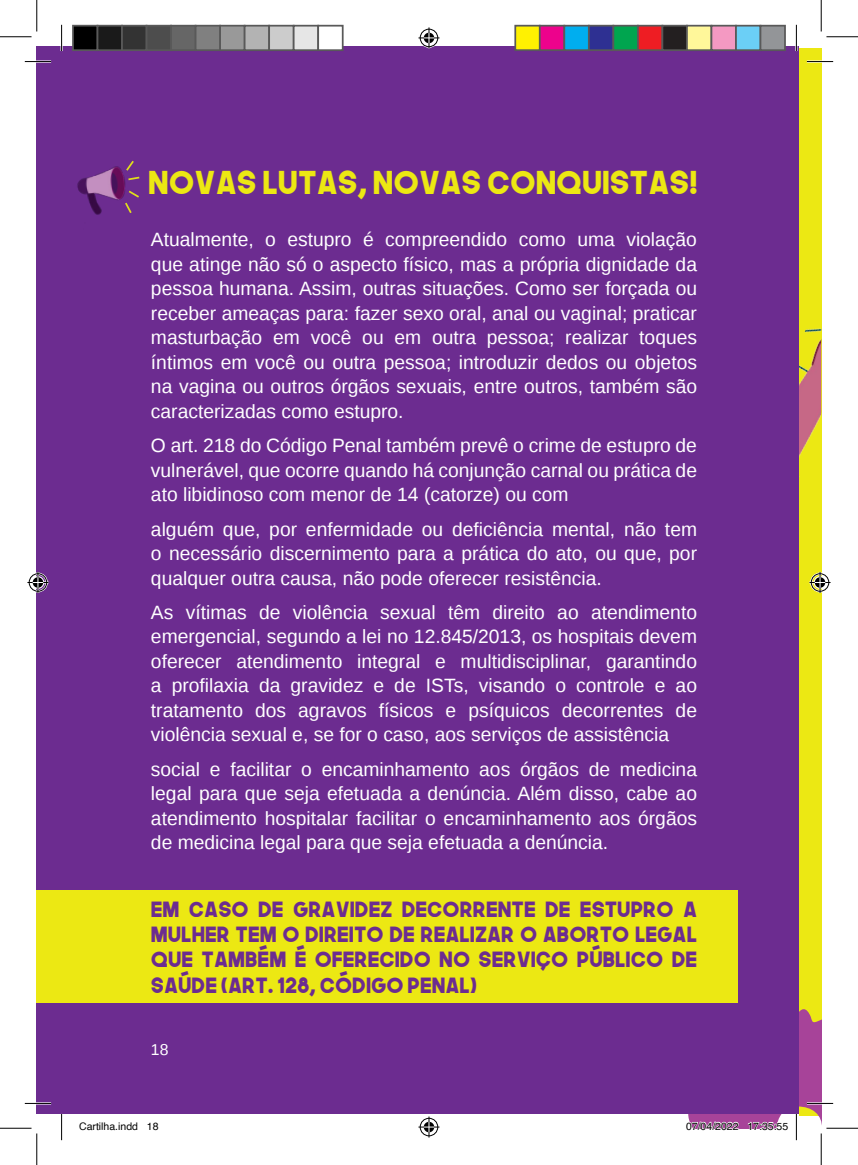
<style>
.page{position:relative;width:858px;height:1165px;background:#fff}
.page>*{position:absolute;margin:0;border:0;box-sizing:border-box;transform-origin:0 0}
.t1{font:31.5px "The Next Font";color:#ece813}
.t2{font:21px/25.2px "The Next Font";color:#6c2c90;text-align:justify}
.t3{font:19.25px/24.5px "Liberation Sans";color:#fff;text-align:justify}
.t4{font:15.75px "Liberation Sans";color:#fff}
.t5{font:10.5px "Helvetica";color:#000}
</style>
<div class="page">
<div style="left:798px;top:48px;width:23px;height:1068px;background:#ece813"></div>
<img style="left:798px;top:291px;width:23px;height:203px">
<div style="left:37px;top:46px;width:761px;height:1067px;background:#6c2c90"></div>
<div style="left:37px;top:890px;width:700px;height:113px;background:#ece813"></div>
<img style="left:77px;top:166px;width:49px;height:49px">
<svg style="left:124px;top:161px;width:16px;height:20px"></svg>
<svg style="left:123px;top:189px;width:16px;height:26px"></svg>
<hr style="left:25px;top:60px;width:26px;height:3px;background:#fff">
<hr style="left:806px;top:60px;width:26px;height:3px;background:#fff">
<hr style="left:25px;top:1102px;width:26px;height:2px;background:#fff">
<hr style="left:60px;top:25px;width:3px;height:26px;background:#fff">
<hr style="left:795px;top:25px;width:2px;height:26px;background:#fff">
<svg style="left:25px;top:61px;width:26px;height:1px"></svg>
<svg style="left:806px;top:61px;width:26px;height:1px"></svg>
<svg style="left:25px;top:1103px;width:26px;height:1px"></svg>
<svg style="left:61px;top:25px;width:1px;height:26px"></svg>
<svg style="left:61px;top:1114px;width:1px;height:26px"></svg>
<svg style="left:795px;top:25px;width:1px;height:26px"></svg>
<hr style="left:0;top:36px;width:32px;height:1px;background:#000">
<hr style="left:826px;top:36px;width:31px;height:1px;background:#000">
<hr style="left:0;top:1128px;width:32px;height:1px;background:#000">
<hr style="left:826px;top:1128px;width:31px;height:1px;background:#000">
<hr style="left:36px;top:0;width:1px;height:32px;background:#000">
<hr style="left:36px;top:1133px;width:1px;height:32px;background:#000">
<hr style="left:820px;top:0;width:1px;height:32px;background:#000">
<hr style="left:820px;top:1133px;width:1px;height:32px;background:#000">
<svg style="left:418px;top:27px;width:21px;height:21px"></svg>
<svg style="left:418px;top:1116px;width:21px;height:21px"></svg>
<svg style="left:27px;top:572px;width:21px;height:21px"></svg>
<svg style="left:809px;top:572px;width:21px;height:21px"></svg>
<div style="left:73px;top:26px;width:24px;height:24px;background:#000"></div>
<div style="left:72px;top:25px;width:26px;height:26px;border:2px solid #595959"></div>
<div style="left:97px;top:26px;width:25px;height:24px;background:#1a1a1a"></div>
<div style="left:97px;top:25px;width:26px;height:26px;border:2px solid #595959"></div>
<div style="left:122px;top:26px;width:24px;height:24px;background:#333"></div>
<div style="left:121px;top:25px;width:26px;height:26px;border:2px solid #595959"></div>
<div style="left:146px;top:26px;width:25px;height:24px;background:#4d4d4d"></div>
<div style="left:146px;top:25px;width:26px;height:26px;border:2px solid #595959"></div>
<div style="left:171px;top:26px;width:24px;height:24px;background:#666"></div>
<div style="left:170px;top:25px;width:26px;height:26px;border:2px solid #595959"></div>
<div style="left:195px;top:26px;width:25px;height:24px;background:#808080"></div>
<div style="left:195px;top:25px;width:26px;height:26px;border:2px solid #595959"></div>
<div style="left:220px;top:26px;width:24px;height:24px;background:#999"></div>
<div style="left:219px;top:25px;width:26px;height:26px;border:2px solid #595959"></div>
<div style="left:244px;top:26px;width:25px;height:24px;background:#b3b3b3"></div>
<div style="left:244px;top:25px;width:26px;height:26px;border:2px solid #595959"></div>
<div style="left:269px;top:26px;width:24px;height:24px;background:#ccc"></div>
<div style="left:268px;top:25px;width:26px;height:26px;border:2px solid #595959"></div>
<div style="left:293px;top:26px;width:25px;height:24px;background:#e6e6e6"></div>
<div style="left:293px;top:25px;width:26px;height:26px;border:2px solid #595959"></div>
<div style="left:318px;top:26px;width:24px;height:24px;background:#fff"></div>
<div style="left:317px;top:25px;width:26px;height:26px;border:2px solid #595959"></div>
<div style="left:515px;top:26px;width:24px;height:24px;background:#fff101"></div>
<div style="left:514px;top:25px;width:26px;height:26px;border:2px solid #595959"></div>
<div style="left:539px;top:26px;width:25px;height:24px;background:#ed028c"></div>
<div style="left:538px;top:25px;width:27px;height:26px;border:2px solid #595959"></div>
<div style="left:564px;top:26px;width:24px;height:24px;background:#00aeef"></div>
<div style="left:563px;top:25px;width:26px;height:26px;border:2px solid #595959"></div>
<div style="left:588px;top:26px;width:25px;height:24px;background:#2e3092"></div>
<div style="left:587px;top:25px;width:27px;height:26px;border:2px solid #595959"></div>
<div style="left:613px;top:26px;width:24px;height:24px;background:#00a54f"></div>
<div style="left:612px;top:25px;width:26px;height:26px;border:2px solid #595959"></div>
<div style="left:637px;top:26px;width:25px;height:24px;background:#ee1d23"></div>
<div style="left:636px;top:25px;width:27px;height:26px;border:2px solid #595959"></div>
<div style="left:662px;top:26px;width:24px;height:24px;background:#231f20"></div>
<div style="left:661px;top:25px;width:26px;height:26px;border:2px solid #595959"></div>
<div style="left:686px;top:26px;width:25px;height:24px;background:#fff79a"></div>
<div style="left:685px;top:25px;width:27px;height:26px;border:2px solid #595959"></div>
<div style="left:711px;top:26px;width:24px;height:24px;background:#f499c2"></div>
<div style="left:710px;top:25px;width:26px;height:26px;border:2px solid #595959"></div>
<div style="left:735px;top:26px;width:25px;height:24px;background:#6bcff6"></div>
<div style="left:734px;top:25px;width:27px;height:26px;border:2px solid #595959"></div>
<div style="left:760px;top:26px;width:24px;height:24px;background:#939598"></div>
<div style="left:759px;top:25px;width:26px;height:26px;border:2px solid #595959"></div>
<svg style="left:679px;top:1006px;width:153px;height:134px"></svg>
<p class="t1" style="left:148px;top:161px;width:551px">NOVAS LUTAS, NOVAS CONQUISTAS!</p>
<p class="t3" style="left:151px;top:228px;width:547px">Atualmente, o estupro é compreendido como uma violação que atinge não só o aspecto físico, mas a própria dignidade da pessoa humana. Assim, outras situações. Como ser forçada ou receber ameaças para: fazer sexo oral, anal ou vaginal; praticar masturbação em você ou em outra pessoa; realizar toques íntimos em você ou outra pessoa; introduzir dedos ou objetos na vagina ou outros órgãos sexuais, entre outros, também são caracterizadas como estupro.</p>
<p class="t3" style="left:151px;top:434px;width:547px">O art. 218 do Código Penal também prevê o crime de estupro de vulnerável, que ocorre quando há conjunção carnal ou prática de ato libidinoso com menor de 14 (catorze) ou com</p>
<p class="t3" style="left:151px;top:517px;width:547px">alguém que, por enfermidade ou deficiência mental, não tem o necessário discernimento para a prática do ato, ou que, por qualquer outra causa, não pode oferecer resistência.</p>
<p class="t3" style="left:151px;top:601px;width:547px">As vítimas de violência sexual têm direito ao atendimento emergencial, segundo a lei no 12.845/2013, os hospitais devem oferecer atendimento integral e multidisciplinar, garantindo a profilaxia da gravidez e de ISTs, visando o controle e ao tratamento dos agravos físicos e psíquicos decorrentes de violência sexual e, se for o caso, aos serviços de assistência</p>
<p class="t3" style="left:151px;top:758px;width:547px">social e facilitar o encaminhamento aos órgãos de medicina legal para que seja efetuada a denúncia. Além disso, cabe ao atendimento hospitalar facilitar o encaminhamento aos órgãos de medicina legal para que seja efetuada a denúncia.</p>
<p class="t2" style="left:151px;top:895px;width:547px">EM CASO DE GRAVIDEZ DECORRENTE DE ESTUPRO A MULHER TEM O DIREITO DE REALIZAR O ABORTO LEGAL QUE TAMBÉM É OFERECIDO NO SERVIÇO PÚBLICO DE SAÚDE (ART. 128, CÓDIGO PENAL)</p>
<p class="t4" style="left:151px;top:1041px;width:19px">18</p>
<p class="t5" style="left:79px;top:1118px;width:81px">Cartilha.indd 18</p>
<p class="t5" style="left:685px;top:1118px;width:104px">07/04/2022 17:35:55</p>
</div>
